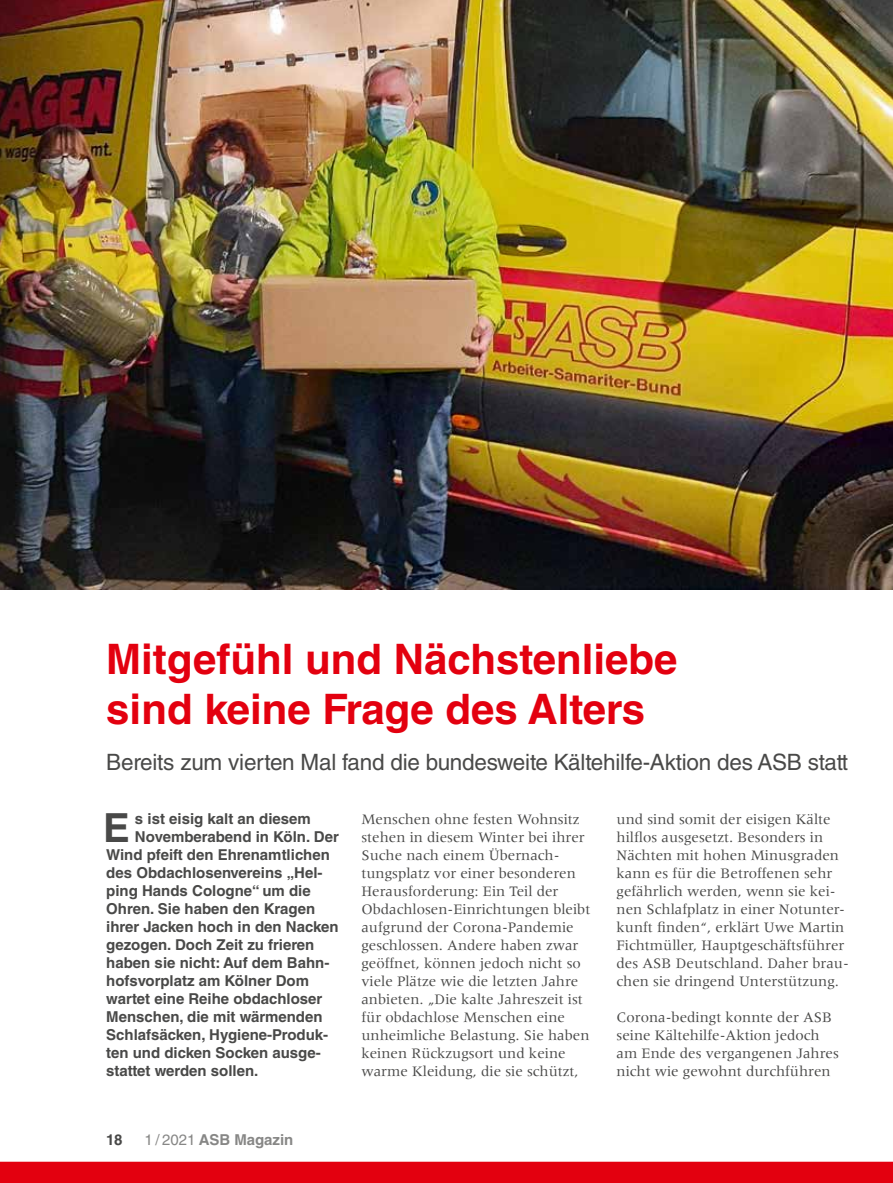
<style>
.page{position:relative;width:893px;height:1183px;background:#fff}
.page>*{position:absolute;margin:0;border:0;box-sizing:border-box;transform-origin:0 0}
.t1{font:700 42px/50.4px "Helvetica LT Std";color:#e3000f}
.t2{font:700 40.05px "Helvetica LT Std";color:#494948}
.t3{font:22.5px "Helvetica LT Std";letter-spacing:-.01em;color:#494948}
.t4{font:15px/18px "Meridien LT Std";color:#494948}
.t5{font:700 15px "Helvetica LT Std";color:#494948}
.t6{font:700 15px "Helvetica LT Std";color:#878786}
.s1{font-weight:400}
</style>
<div class="page">
<img style="left:0;top:0;width:893px;height:589px">
<div style="left:0;top:1161px;width:893px;height:21px;background:#e3000f"></div>
<h1 class="t1" style="left:106px;top:633px;width:573px">Mitgefühl und Nächstenliebe sind keine Frage des Alters</h1>
<h3 class="t3" style="left:106px;top:748px;width:743px">Bereits zum vierten Mal fand die bundesweite Kältehilfe-Aktion des ASB statt</h3>
<h2 class="t2" style="left:103px;top:803px;width:28px">E</h2>
<p class="t5" style="left:135px;top:809px;width:177px">s ist eisig kalt an diesem</p>
<p class="t5" style="left:135px;top:827px;width:205px">Novemberabend in Köln. Der</p>
<p class="t5" style="left:106px;top:845px;width:225px">Wind pfeift den Ehrenamtlichen</p>
<p class="t5" style="left:106px;top:863px;width:218px">des Obdachlosenvereins „Hel-</p>
<p class="t5" style="left:106px;top:881px;width:206px">ping Hands Cologne“ um die</p>
<p class="t5" style="left:106px;top:899px;width:210px">Ohren. Sie haben den Kragen</p>
<p class="t5" style="left:106px;top:917px;width:234px">ihrer Jacken hoch in den Nacken</p>
<p class="t5" style="left:106px;top:935px;width:210px">gezogen. Doch Zeit zu frieren</p>
<p class="t5" style="left:106px;top:953px;width:225px">haben sie nicht: Auf dem Bahn-</p>
<p class="t5" style="left:106px;top:971px;width:204px">hofsvorplatz am Kölner Dom</p>
<p class="t5" style="left:106px;top:989px;width:218px">wartet eine Reihe obdachloser</p>
<p class="t5" style="left:106px;top:1007px;width:218px">Menschen, die mit wärmenden</p>
<p class="t5" style="left:106px;top:1025px;width:223px">Schlafsäcken, Hygiene-Produk-</p>
<p class="t5" style="left:106px;top:1043px;width:216px">ten und dicken Socken ausge-</p>
<p class="t5" style="left:106px;top:1061px;width:154px">stattet werden sollen.</p>
<p class="t5" style="left:106px;top:1130px;width:18px">18</p>
<p class="t6" style="left:145px;top:1130px;width:150px"><span class="s1">1 / 2021</span> ASB Magazin</p>
<p class="t4" style="left:361px;top:809px;width:230px">Menschen ohne festen Wohnsitz stehen in diesem Winter bei ihrer<br>Suche nach einem Übernach&shy;tungsplatz vor einer besonderen<br>Herausforderung: Ein Teil der<br>Obdachlosen-Einrichtungen bleibt aufgrund der Corona-Pandemie geschlossen. Andere haben zwar geöffnet, können jedoch nicht so viele Plätze wie die letzten Jahre anbieten. „Die kalte Jahreszeit ist für obdachlose Menschen eine unheimliche Belastung. Sie haben keinen Rückzugsort und keine warme Kleidung, die sie schützt,</p>
<p class="t4" style="left:617px;top:809px;width:234px">und sind somit der eisigen Kälte hilflos ausgesetzt. Besonders in Nächten mit hohen Minusgraden kann es für die Betroffenen sehr gefährlich werden, wenn sie kei&shy;nen Schlafplatz in einer Notunter&shy;kunft finden“, erklärt Uwe Martin Fichtmüller, Hauptgeschäftsführer des ASB Deutschland. Daher brau&shy;chen sie dringend Unterstützung.</p>
<p class="t4" style="left:617px;top:1007px;width:224px">Corona-bedingt konnte der ASB seine Kältehilfe-Aktion jedoch am Ende des vergangenen Jahres nicht wie gewohnt durchführen</p>
</div>
